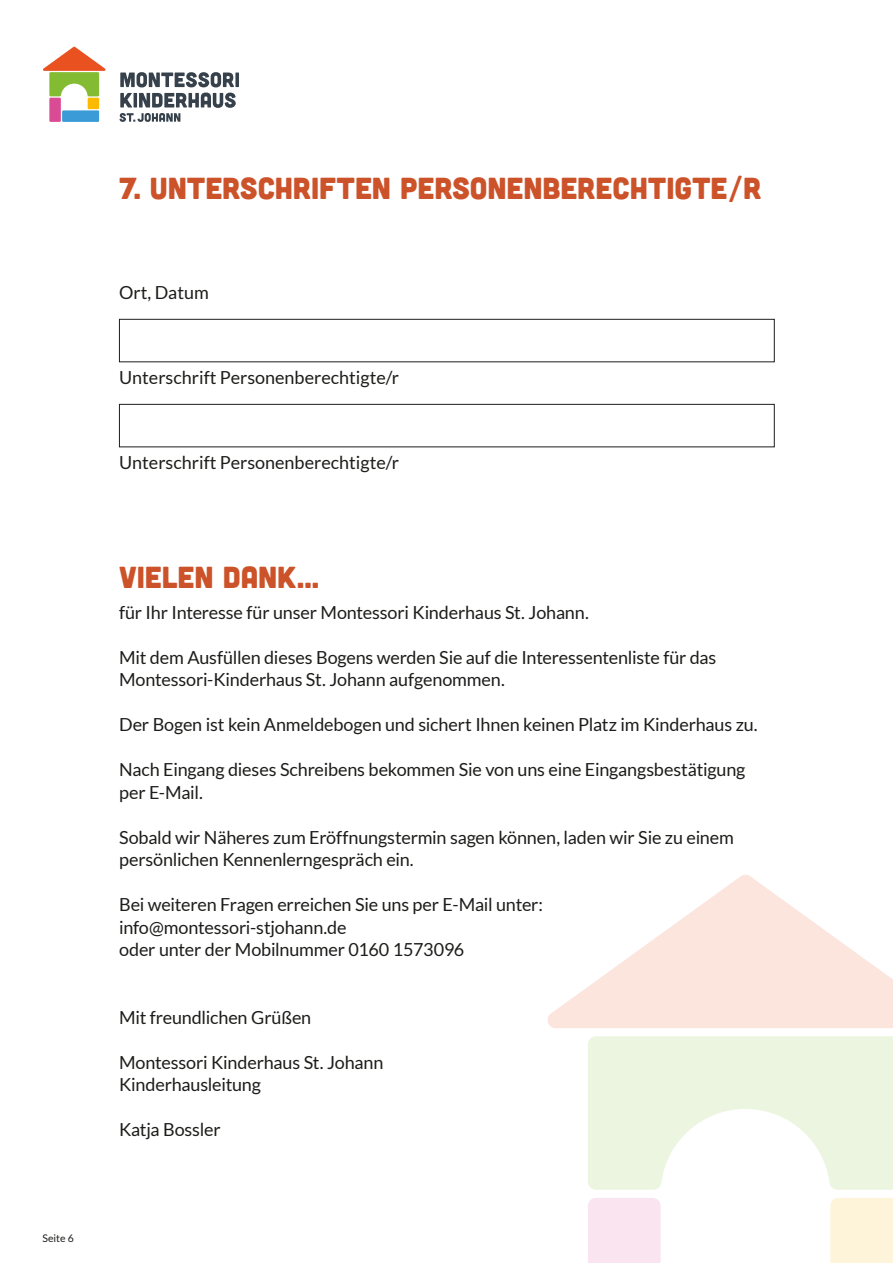
<style>
.page{position:relative;width:893px;height:1263px;background:#fff}
.page>*{position:absolute;margin:0;border:0;box-sizing:border-box;transform-origin:0 0}
.t1{font:30.3px "Cubano";color:#cc5229}
.t2{font:18px/22.5px "Lato";letter-spacing:-.01em;color:#1d1d1b}
.t3{font:10.5px "Lato";color:#1d1d1b}
</style>
<div class="page">
<div style="left:588px;top:1198px;width:73px;height:65px;background:#f9e4ef"></div>
<div style="left:830px;top:1198px;width:63px;height:65px;background:#fef4d9"></div>
<svg style="left:547px;top:875px;width:346px;height:153px;fill:#fbe5dd"></svg>
<svg style="left:588px;top:1036px;width:305px;height:154px;fill:#ecf5e0"></svg>
<div style="left:49px;top:98px;width:12px;height:24px;background:#da4b95"></div>
<div style="left:88px;top:98px;width:11px;height:11px;background:#fbba00"></div>
<div style="left:62px;top:110px;width:37px;height:12px;background:#3a9bd6"></div>
<svg style="left:43px;top:47px;width:63px;height:49px"></svg>
<svg style="left:120px;top:72px;width:119px;height:15px"></svg>
<svg style="left:120px;top:93px;width:116px;height:29px"></svg>
<div style="left:119px;top:319px;width:656px;height:43px;border:1px solid #1d1d1b"></div>
<div style="left:119px;top:404px;width:656px;height:43px;border:1px solid #1d1d1b"></div>
<p class="t3" style="left:43px;top:1232px;width:33px">Seite 6</p>
<h1 class="t1" style="left:119px;top:169px;width:644px">7. UNTERSCHRIFTEN PERSONENBERECHTIGTE/R</h1>
<p class="t2" style="left:119px;top:281px;width:91px">Ort, Datum</p>
<p class="t2" style="left:119px;top:366px;width:282px">Unterschrift Personenberechtigte/r</p>
<p class="t2" style="left:119px;top:451px;width:282px">Unterschrift Personenberechtigte/r</p>
<h1 class="t1" style="left:119px;top:558px;width:201px">VIELEN DANK…</h1>
<p class="t2" style="left:119px;top:601px;width:471px">für Ihr Interesse für unser Montessori Kinderhaus St. Johann.</p>
<p class="t2" style="left:119px;top:646px;width:599px">Mit dem Ausfüllen dieses Bogens werden Sie auf die Interessentenliste für das<br>Montessori-Kinderhaus St. Johann aufgenommen.</p>
<p class="t2" style="left:119px;top:713px;width:640px">Der Bogen ist kein Anmeldebogen und sichert Ihnen keinen Platz im Kinderhaus zu.</p>
<p class="t2" style="left:119px;top:758px;width:628px">Nach Eingang dieses Schreibens bekommen Sie von uns eine Eingangsbestätigung per E-Mail.</p>
<p class="t2" style="left:119px;top:826px;width:616px">Sobald wir Näheres zum Eröffnungstermin sagen können, laden wir Sie zu einem persönlichen Kennenlerngespräch ein.</p>
<p class="t2" style="left:119px;top:893px;width:425px">Bei weiteren Fragen erreichen Sie uns per E-Mail unter: info@montessori-stjohann.de<br>oder unter der Mobilnummer 0160 1573096</p>
<p class="t2" style="left:119px;top:1006px;width:194px">Mit freundlichen Grüßen</p>
<p class="t2" style="left:119px;top:1051px;width:266px">Montessori Kinderhaus St. Johann<br>Kinderhausleitung</p>
<p class="t2" style="left:119px;top:1118px;width:103px">Katja Bossler</p>
</div>
